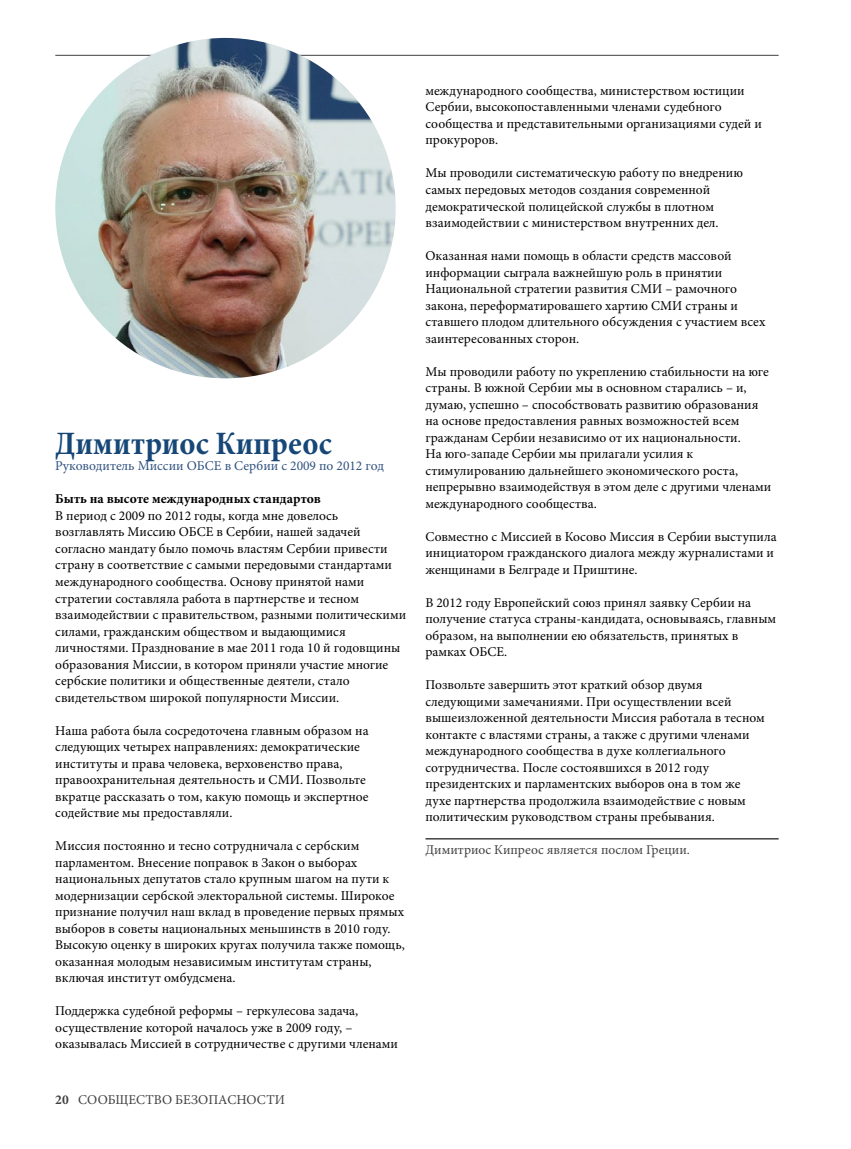
<style>
.page{position:relative;width:851px;height:1149px;background:#fff}
.page>*{position:absolute;margin:0;border:0;box-sizing:border-box;transform-origin:0 0}
.t1{font:700 condensed 33px "Minion Pro";color:#164777}
.t2{font:13.5px/16.5px "Minion Pro";color:#000}
.t3{font:13.5px "Minion Pro";color:#414042}
.t4{font:13.5px "Minion Pro";color:#315280}
.t5{font:700 13.5px "Minion Pro";color:#000}
.s1{font-weight:700}
</style>
<div class="page">
<hr style="left:55px;top:55px;width:723px;height:1px;background:#414042">
<hr style="left:425px;top:837px;width:353px;height:2px;background:#414042">
<img style="left:55px;top:38px;width:340px;height:340px;border-radius:170px">
<h1 class="t1" style="left:55px;top:421px;width:278px">Димитриос Кипреос</h1>
<p class="t4" style="left:55px;top:457px;width:330px">Руководитель Миссии ОБСЕ в Сербии с 2009 по 2012 год</p>
<p class="t5" style="left:55px;top:489px;width:267px">Быть на высоте международных стандартов</p>
<p class="t2" style="left:55px;top:507px;width:352px">В период с 2009 по 2012 годы, когда мне довелось возглавлять Миссию ОБСЕ в Сербии, нашей задачей согласно мандату было помочь властям Сербии привести страну в соответствие с самыми передовыми стандартами международного сообщества. Основу принятой нами стратегии составляла работа в партнерстве и тесном взаимодействии с правительством, разными политическими силами, гражданским обществом и выдающимися личностями. Празднование в мае 2011 года 10 й годовщины образования Миссии, в котором приняли участие многие сербские политики и общественные деятели, стало свидетельством широкой популярности Миссии.</p>
<p class="t2" style="left:55px;top:721px;width:315px">Наша работа была сосредоточена главным образом на следующих четырех направлениях: демократические институты и права человека, верховенство права, правоохранительная деятельность и СМИ. Позвольте вкратце рассказать о том, какую помощь и экспертное содействие мы предоставляли.</p>
<p class="t2" style="left:55px;top:837px;width:351px">Миссия постоянно и тесно сотрудничала с сербским парламентом. Внесение поправок в Закон о выборах национальных депутатов стало крупным шагом на пути к модернизации сербской электоральной системы. Широкое признание получил наш вклад в проведение первых прямых выборов в советы национальных меньшинств в 2010 году.<br>Высокую оценку в широких кругах получила также помощь, оказанная молодым независимым институтам страны, включая институт омбудсмена.</p>
<p class="t2" style="left:55px;top:1002px;width:344px">Поддержка судебной реформы – геркулесова задача, осуществление которой началось уже в 2009 году, – оказывалась Миссией в сотрудничестве с другими членами</p>
<p class="t3" style="left:55px;top:1090px;width:231px"><span class="s1">20</span> СООБЩЕСТВО БЕЗОПАСНОСТИ</p>
<p class="t2" style="left:425px;top:82px;width:338px">международного сообщества, министерством юстиции Сербии, высокопоставленными членами судебного сообщества и представительными организациями судей и прокуроров.</p>
<p class="t2" style="left:425px;top:165px;width:319px">Мы проводили систематическую работу по внедрению самых передовых методов создания современной демократической полицейской службы в плотном взаимодействии с министерством внутренних дел.</p>
<p class="t2" style="left:425px;top:247px;width:341px">Оказанная нами помощь в области средств массовой информации сыграла важнейшую роль в принятии Национальной стратегии развития СМИ – рамочного закона, переформатировашего хартию СМИ страны и ставшего плодом длительного обсуждения с участием всех заинтересованных сторон.</p>
<p class="t2" style="left:425px;top:363px;width:347px">Мы проводили работу по укреплению стабильности на юге страны. В южной Сербии мы в основном старались – и, думаю, успешно – способствовать развитию образования на основе предоставления равных возможностей всем гражданам Сербии независимо от их национальности.<br>На юго-западе Сербии мы прилагали усилия к стимулированию дальнейшего экономического роста, непрерывно взаимодействуя в этом деле с другими членами международного сообщества.</p>
<p class="t2" style="left:425px;top:528px;width:352px">Совместно с Миссией в Косово Миссия в Сербии выступила инициатором гражданского диалога между журналистами и женщинами в Белграде и Приштине.</p>
<p class="t2" style="left:425px;top:594px;width:352px">В 2012 году Европейский союз принял заявку Сербии на получение статуса страны-кандидата, основываясь, главным образом, на выполнении ею обязательств, принятых в рамках ОБСЕ.</p>
<p class="t2" style="left:425px;top:676px;width:341px">Позвольте завершить этот краткий обзор двумя следующими замечаниями. При осуществлении всей вышеизложенной деятельности Миссия работала в тесном контакте с властями страны, а также с другими членами международного сообщества в духе коллегиального сотрудничества. После состоявшихся в 2012 году президентских и парламентских выборов она в том же духе партнерства продолжила взаимодействие с новым политическим руководством страны пребывания.</p>
<p class="t3" style="left:425px;top:840px;width:266px">Димитриос Кипреос является послом Греции.</p>
</div>
